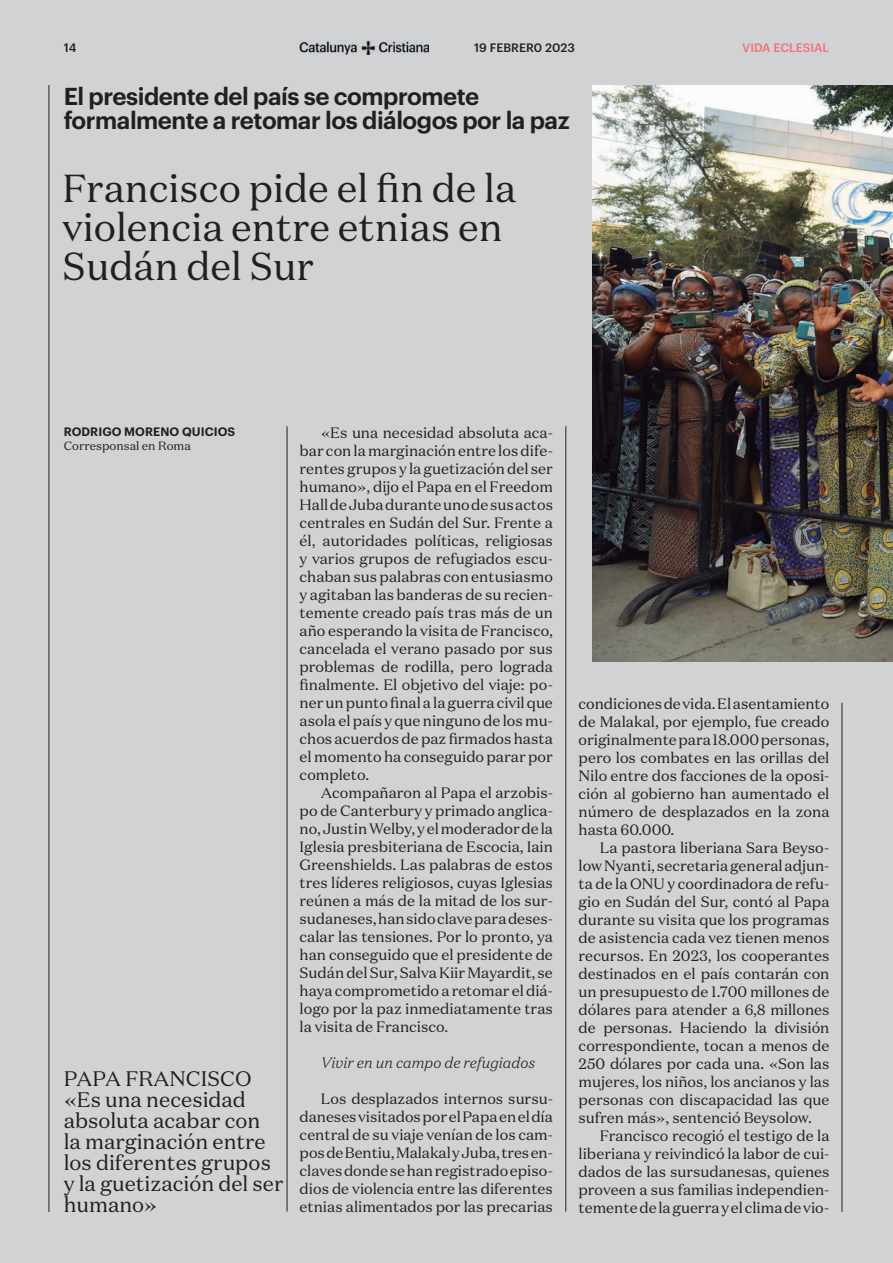
<style>
.page{position:relative;width:893px;height:1263px;background:#d1d2d4}
.page>*{position:absolute;margin:0;border:0;box-sizing:border-box;transform-origin:0 0}
.t1{font:39px/39px "Domaine Text";color:#231f20}
.t2{font:600 24px/24px "Graphik";letter-spacing:-.02em;color:#231f20}
.t3{font:21px/21px "Domaine Text";color:#231f20}
.t4{font:15px/18px "Domaine Text";color:#231f20;text-align:justify}
.t5{font:italic 300 15px "Domaine Text";color:#231f20}
.t6{font:600 12px "Graphik";letter-spacing:.005em;color:#231f20}
.t7{font:12px "Domaine Text";color:#231f20}
.t8{font:500 12px "Graphik";color:#231f20}
.t9{font:500 12px "Graphik";color:#f27278}
</style>
<div class="page">
<img style="left:300px;top:41px;width:129px;height:14px">
<hr style="left:287px;top:426px;width:1px;height:785px;background:#231f20">
<hr style="left:565px;top:426px;width:1px;height:785px;background:#231f20">
<img style="left:593px;top:85px;width:300px;height:576px">
<hr style="left:49px;top:85px;width:1px;height:1127px;background:#231f20">
<hr style="left:842px;top:703px;width:1px;height:509px;background:#231f20">
<p class="t8" style="left:64px;top:39px;width:14px">14</p>
<p class="t8" style="left:474px;top:38px;width:102px">19 FEBRER0 2023</p>
<p class="t9" style="left:742px;top:39px;width:89px">VIDA ECLESIAL</p>
<h2 class="t2" style="left:64px;top:83px;width:507px">El presidente del país se compromete formalmente a retomar los diálogos por la paz</h2>
<h1 class="t1" style="left:63px;top:169px;width:455px">Francisco pide el fin de la violencia entre etnias en<br>Sudán del Sur</h1>
<p class="t6" style="left:64px;top:423px;width:173px">RODRIGO MORENO QUICIOS</p>
<p class="t7" style="left:64px;top:438px;width:129px">Corresponsal en Roma</p>
<h3 class="t3" style="left:64px;top:1068px;width:221px">PAPA FRANCISCO «Es una necesidad absoluta acabar con<br>la marginación entre los diferentes grupos y la guetización del ser humano»</h3>
<p class="t4" style="left:300px;top:423px;width:255px;text-indent:21px">«Es una necesidad absoluta aca&shy;bar con la marginación entre los dife&shy;rentes grupos y la guetización del ser humano», dijo el Papa en el Freedom Hall de Juba durante uno de sus actos centrales en Sudán del Sur. Frente a él, autoridades políticas, religiosas y varios grupos de refugiados escu&shy;chaban sus palabras con entusiasmo y agitaban las banderas de su recien&shy;temente creado país tras más de un año esperando la visita de Francisco, cancelada el verano pasado por sus problemas de rodilla, pero lograda finalmente. El objetivo del viaje: po&shy;ner un punto final a la guerra civil que asola el país y que ninguno de los mu&shy;chos acuerdos de paz firmados hasta el momento ha conseguido parar por completo.</p>
<p class="t4" style="left:300px;top:783px;width:255px;text-indent:21px">Acompañaron al Papa el arzobis&shy;po de Canterbury y primado anglica&shy;no, Justin Welby, y el moderador de la Iglesia presbiteriana de Escocia, Iain Greenshields. Las palabras de estos tres líderes religiosos, cuyas Iglesias reúnen a más de la mitad de los sur&shy;sudaneses, han sido clave para deses&shy;calar las tensiones. Por lo pronto, ya han conseguido que el presidente de Sudán del Sur, Salva Kiir Mayardit, se haya comprometido a retomar el diá&shy;logo por la paz inmediatamente tras la visita de Francisco.</p>
<p class="t5" style="left:321px;top:1053px;width:216px">Vivir en un campo de refugiados</p>
<p class="t4" style="left:300px;top:1089px;width:255px;text-indent:21px">Los desplazados internos sursu&shy;daneses visitados por el Papa en el día central de su viaje venían de los cam&shy;pos de Bentiu, Malakal y Juba, tres en&shy;claves donde se han registrado episo&shy;dios de violencia entre las diferentes etnias alimentados por las precarias</p>
<p class="t4" style="left:579px;top:695px;width:252px">condiciones de vida. El asentamiento de Malakal, por ejemplo, fue creado originalmente para 18.000 personas, pero los combates en las orillas del Nilo entre dos facciones de la oposi&shy;ción al gobierno han aumentado el número de desplazados en la zona hasta 60.000.</p>
<p class="t4" style="left:579px;top:839px;width:252px;text-indent:21px">La pastora liberiana Sara Beyso&shy;low Nyanti, secretaria general adjun&shy;ta de la ONU y coordinadora de refu&shy;gio en Sudán del Sur, contó al Papa durante su visita que los programas de asistencia cada vez tienen menos recursos. En 2023, los cooperantes destinados en el país contarán con un presupuesto de 1.700 millones de dólares para atender a 6,8 millones de personas. Haciendo la división correspondiente, tocan a menos de 250 dólares por cada una. «Son las mujeres, los niños, los ancianos y las personas con discapacidad las que sufren más», sentenció Beysolow.</p>
<p class="t4" style="left:579px;top:1127px;width:252px;text-indent:21px">Francisco recogió el testigo de la liberiana y reivindicó la labor de cui&shy;dados de las sursudanesas, quienes proveen a sus familias independien&shy;temente de la guerra y el clima de vio-</p>
</div>
